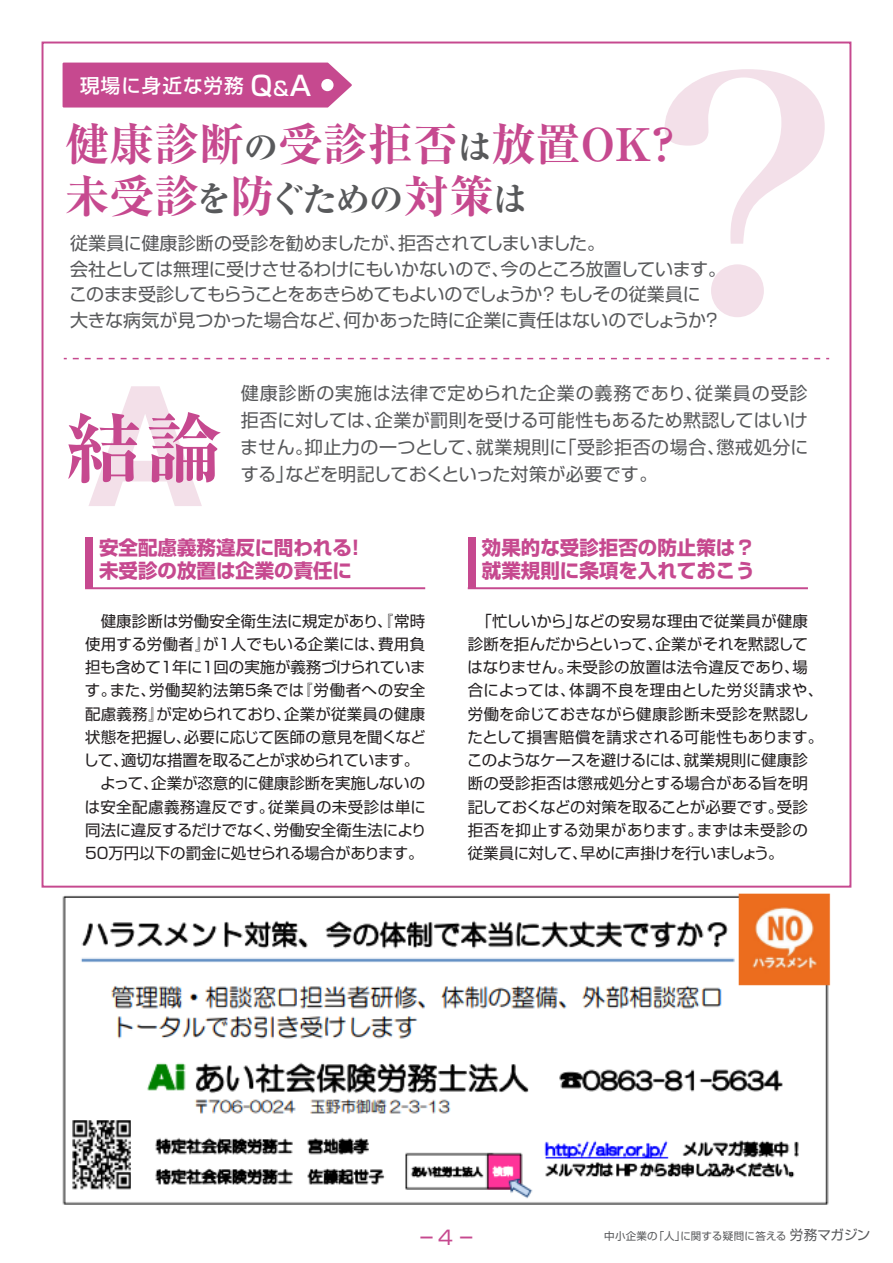
<style>
.page{position:relative;width:893px;height:1263px;background:#fff}
.page>*{position:absolute;margin:0;border:0;box-sizing:border-box;transform-origin:0 0}
.t1{font:700 expanded 76.65px "Ryumin Pro";color:#c6498f}
.t2{font:700 expanded 45px/52.2px "Ryumin Pro";color:#c6498f}
.t3{font:700 19.5px/22.5px "Shin Go Pro";color:#c6498f}
.t4{font:500 19.5px "Shin Go Pro";letter-spacing:.055em;color:#fff}
.t5{font:19.5px "Shin Go Pro";color:#c6498f;scale:.7 1}
.t6{font:18px/25.5px "Shin Go Pro";letter-spacing:-.015em;color:#58595b;text-align:justify}
.t7{font:15.45px/23.2px "Shin Go Pro";color:#231f20}
.t8{font:10.5px "Shin Go Pro";letter-spacing:.02em;color:#58595b}
.s1{font-size:27px}
.s2{font-size:34.5px;color:#58595b}
.s3{font-size:13.5px}
</style>
<div class="page">
<svg style="left:63px;top:63px;width:289px;height:45px;background:#c95395"></svg>
<svg style="left:664px;top:69px;width:161px;height:248px"></svg>
<svg style="left:88px;top:386px;width:114px;height:120px"></svg>
<svg style="left:64px;top:358px;width:756px;height:1px"></svg>
<div style="left:85px;top:537px;width:8px;height:51px;background:#c6498f"></div>
<hr style="left:85px;top:587px;width:340px;height:2px;background:#c6498f">
<div style="left:468px;top:537px;width:7px;height:51px;background:#c6498f"></div>
<hr style="left:468px;top:587px;width:340px;height:2px;background:#c6498f">
<img style="left:62px;top:893px;width:769px;height:312px">
<p class="t4" style="left:80px;top:70px;width:233px">現場に身近な労務 <span class="s1">Q</span>&amp;<span class="s1">A</span></p>
<h2 class="t2" style="left:64px;top:115px;width:623px">健康診断<span class="s2">の</span>受診拒否<span class="s2">は</span>放置OK？未受診<span class="s2">を</span>防<span class="s2">ぐための</span>対策<span class="s2">は</span></h2>
<p class="t6" style="left:69px;top:228px;width:658px;text-align:left">従業員に健康診断の受診を勧めましたが、拒否されてしまいました。<br>会社としては無理に受けさせるわけにもいかないので、今のところ放置しています。このまま受診してもらうことをあきらめてもよいのでしょうか？もしその従業員に<br>大きな病気が見つかった場合など、何かあった時に企業に責任はないのでしょうか？</p>
<h1 class="t1" style="left:65px;top:388px;width:158px">結論</h1>
<p class="t6" style="left:240px;top:377px;width:569px;line-height:27px">健康診断の実施は法律で定められた企業の義務であり、従業員の受診拒否に対しては、企業が罰則を受ける可能性もあるため黙認してはいけません。抑止力の一つとして、就業規則に「受診拒否の場合、懲戒処分に</p>
<p class="t6" style="left:241px;top:459px;width:418px">する」などを明記しておくといった対策が必要です。</p>
<p class="t3" style="left:99px;top:534px;width:268px">安全配慮義務違反に問われる！未受診の放置は企業の責任に</p>
<p class="t3" style="left:482px;top:534px;width:274px">効果的な受診拒否の防止策は？就業規則に条項を入れておこう</p>
<p class="t7" style="left:84px;top:607px;width:345px">　健康診断は労働安全衛生法に規定があり、『常時使用する労働者』が１人でもいる企業には、費用負担も含めて１年に１回の実施が義務づけられています。また、労働契約法第５条では『労働者への安全配慮義務』が定められており、企業が従業員の健康状態を把握し、必要に応じて医師の意見を聞くなどして、適切な措置を取ることが求められています。　よって、企業が恣意的に健康診断を実施しないのは安全配慮義務違反です。従業員の未受診は単に同法に違反するだけでなく、労働安全衛生法により<br>50万円以下の罰金に処せられる場合があります。</p>
<p class="t7" style="left:467px;top:607px;width:358px">　「忙しいから」などの安易な理由で従業員が健康診断を拒んだからといって、企業がそれを黙認してはなりません。未受診の放置は法令違反であり、場合によっては、体調不良を理由とした労災請求や、労働を命じておきながら健康診断未受診を黙認したとして損害賠償を請求される可能性もあります。このようなケースを避けるには、就業規則に健康診断の受診拒否は懲戒処分とする場合がある旨を明記しておくなどの対策を取ることが必要です。受診拒否を抑止する効果があります。まずは未受診の従業員に対して、早めに声掛けを行いましょう。</p>
<p class="t5" style="left:420px;top:1221px;width:77px">ー 4 ー</p>
<p class="t8" style="left:604px;top:1227px;width:268px">中小企業の「人」に関する疑問に答える <span class="s3">労務マガジン</span></p>
</div>
